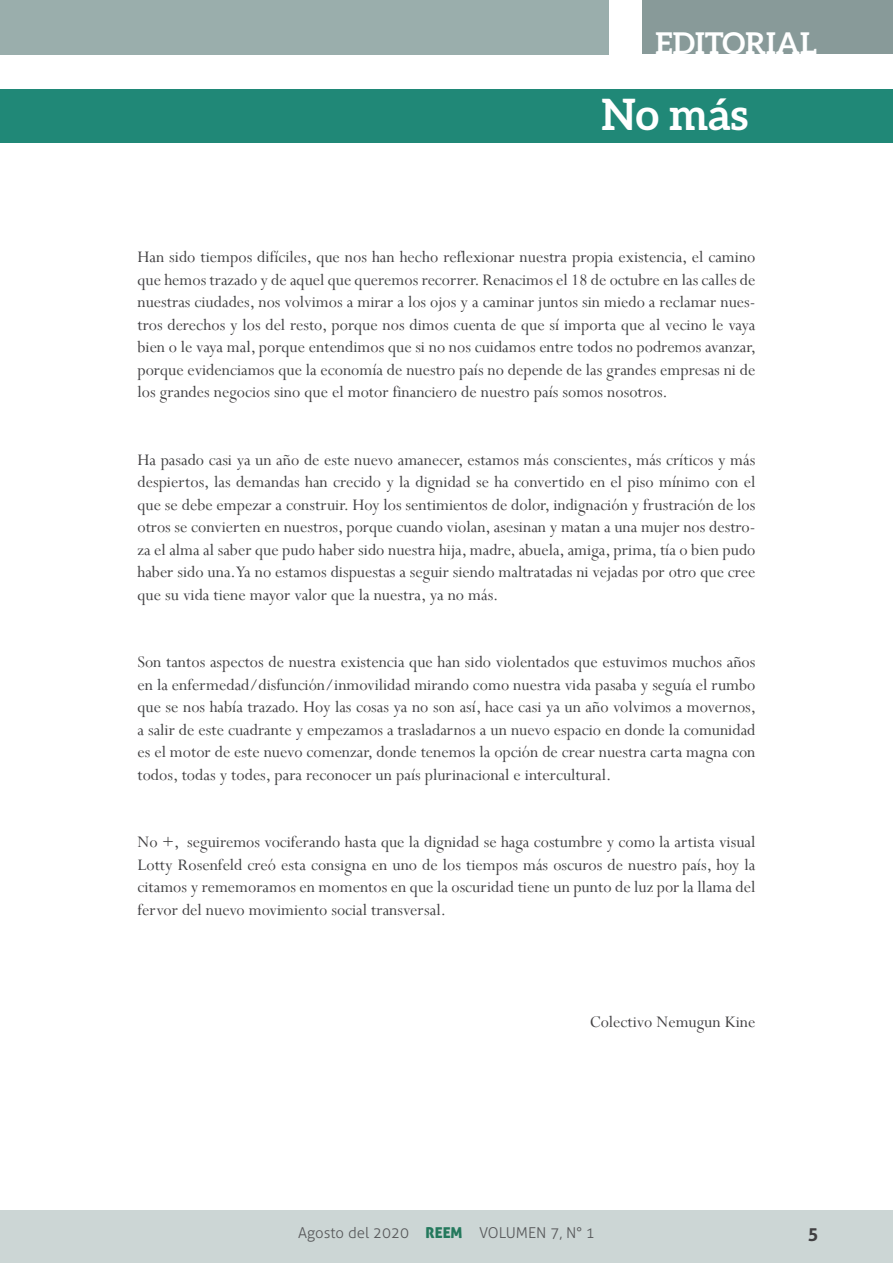
<style>
.page{position:relative;width:893px;height:1263px;background:#fff}
.page>*{position:absolute;margin:0;border:0;box-sizing:border-box;transform-origin:0 0}
.t1{font:700 43.2px "Aleo";color:#fff}
.t2{font:700 30px "Aleo";color:#fff}
.t3{font:18px/22.5px "Perpetua";color:#414042;text-align:justify}
.t4{font:700 18px "Aller";color:#414042}
.t5{font:300 15px "Aller";color:#58595b}
.s1{font-family:"Aller Display";font-weight:400;color:#24795d}
</style>
<div class="page">
<hr style="left:0;top:1209px;width:1px;height:54px;background:#9aaeac">
<div style="left:0;top:0;width:609px;height:54px;background:#9aaeac"></div>
<div style="left:642px;top:0;width:251px;height:54px;background:#889a99"></div>
<div style="left:0;top:1210px;width:893px;height:53px;background:#ccd6d5"></div>
<div style="left:0;top:89px;width:893px;height:53px;background:#208877"></div>
<h2 class="t2" style="left:655px;top:26px;width:163px">EDITORIAL</h2>
<h1 class="t1" style="left:601px;top:89px;width:148px">No más</h1>
<p class="t3" style="left:137px;top:245px;width:620px">Han sido tiempos difíciles, que nos han hecho reflexionar nuestra propia existencia, el camino que hemos trazado y de aquel que queremos recorrer. Renacimos el 18 de octubre en las calles de nuestras ciudades, nos volvimos a mirar a los ojos y a caminar juntos sin miedo a reclamar nues&shy;tros derechos y los del resto, porque nos dimos cuenta de que sí importa que al vecino le vaya bien o le vaya mal, porque entendimos que si no nos cuidamos entre todos no podremos avanzar, porque evidenciamos que la economía de nuestro país no depende de las grandes empresas ni de los grandes negocios sino que el motor financiero de nuestro país somos nosotros.</p>
<p class="t3" style="left:137px;top:448px;width:620px">Ha pasado casi ya un año de este nuevo amanecer, estamos más conscientes, más críticos y más despiertos, las demandas han crecido y la dignidad se ha convertido en el piso mínimo con el que se debe empezar a construir. Hoy los sentimientos de dolor, indignación y frustración de los otros se convierten en nuestros, porque cuando violan, asesinan y matan a una mujer nos destro&shy;za el alma al saber que pudo haber sido nuestra hija, madre, abuela, amiga, prima, tía o bien pudo haber sido una. Ya no estamos dispuestas a seguir siendo maltratadas ni vejadas por otro que cree que su vida tiene mayor valor que la nuestra, ya no más.</p>
<p class="t3" style="left:137px;top:650px;width:620px">Son tantos aspectos de nuestra existencia que han sido violentados que estuvimos muchos años en la enfermedad/disfunción/inmovilidad mirando como nuestra vida pasaba y seguía el rumbo que se nos había trazado. Hoy las cosas ya no son así, hace casi ya un año volvimos a movernos, a salir de este cuadrante y empezamos a trasladarnos a un nuevo espacio en donde la comunidad es el motor de este nuevo comenzar, donde tenemos la opción de crear nuestra carta magna con todos, todas y todes, para reconocer un país plurinacional e intercultural.</p>
<p class="t3" style="left:137px;top:830px;width:619px">No +, seguiremos vociferando hasta que la dignidad se haga costumbre y como la artista visual Lotty Rosenfeld creó esta consigna en uno de los tiempos más oscuros de nuestro país, hoy la citamos y rememoramos en momentos en que la oscuridad tiene un punto de luz por la llama del fervor del nuevo movimiento social transversal.</p>
<p class="t3" style="left:590px;top:1010px;width:167px">Colectivo Nemugun Kine</p>
<p class="t5" style="left:298px;top:1223px;width:298px">Agosto del 2020 <span class="s1">REEM</span> VOLUMEN 7, N° 1</p>
<p class="t4" style="left:808px;top:1222px;width:12px">5</p>
</div>
